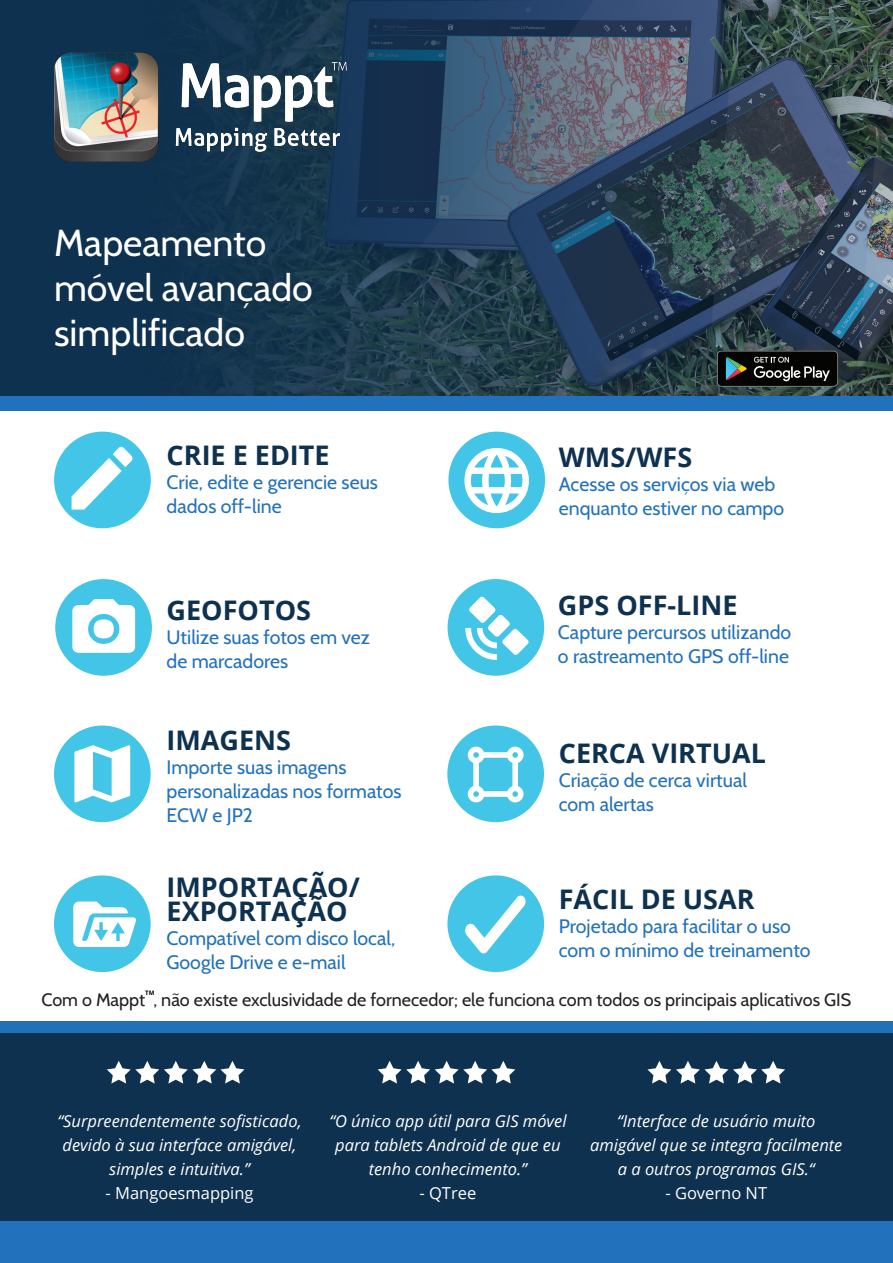
<style>
.page{position:relative;width:893px;height:1263px;background:#fff}
.page>*{position:absolute;margin:0;border:0;box-sizing:border-box;transform-origin:0 0}
.t1{font:37.5px "Cabin";color:#fff}
.t2{font:700 27px "Open Sans";color:#0e314f}
.t3{font:19.5px/24px "Cabin";color:#2171bc}
.t4{font:19.5px/24px "Cabin";color:#2172bc}
.t5{font:18px "Cabin";color:#231f20}
.t6{font:italic 16.5px/24px "Open Sans";color:#fff;text-align:center}
.t7{font:16.5px "Open Sans";color:#fff}
.t8{font:700 6.15px "Open Sans";color:#000}
</style>
<div class="page">
<svg style="left:0;top:0;width:893px;height:396px;background:#284257"></svg>
<img style="left:54px;top:53px;width:294px;height:108px">
<div style="left:0;top:396px;width:893px;height:14px;background:#2171bc"></div>
<div style="left:448px;top:579px;width:96px;height:97px;background:#42c5e6;border-radius:50%"></div>
<svg style="left:465px;top:597px;width:64px;height:63px"></svg>
<div style="left:54px;top:725px;width:97px;height:97px;background:#42c5e6;border-radius:50%"></div>
<svg style="left:74px;top:745px;width:56px;height:57px"></svg>
<div style="left:447px;top:725px;width:97px;height:97px;background:#42c5e6;border-radius:50%"></div>
<svg style="left:468px;top:746px;width:56px;height:56px"></svg>
<div style="left:447px;top:875px;width:97px;height:97px;background:#42c5e6;border-radius:50%"></div>
<svg style="left:465px;top:895px;width:61px;height:59px"></svg>
<div style="left:54px;top:432px;width:97px;height:96px;background:#42c5e6;border-radius:50%"></div>
<svg style="left:72px;top:447px;width:61px;height:62px"></svg>
<div style="left:55px;top:579px;width:97px;height:97px;background:#42c5e6;border-radius:50%"></div>
<div style="left:54px;top:875px;width:97px;height:97px;background:#42c5e6;border-radius:50%"></div>
<svg style="left:72px;top:599px;width:63px;height:54px"></svg>
<svg style="left:73px;top:901px;width:63px;height:46px"></svg>
<div style="left:0;top:1022px;width:893px;height:241px;background:#0e314f"></div>
<div style="left:0;top:1221px;width:893px;height:42px;background:#2171bc"></div>
<div style="left:0;top:1021px;width:893px;height:12px;background:#2171b8"></div>
<div style="left:448px;top:432px;width:97px;height:96px;background:#42c5e6;border-radius:50%"></div>
<svg style="left:464px;top:448px;width:65px;height:65px"></svg>
<svg style="left:107px;top:1061px;width:137px;height:22px"></svg>
<svg style="left:378px;top:1061px;width:137px;height:22px"></svg>
<svg style="left:647px;top:1061px;width:138px;height:22px"></svg>
<svg style="left:717px;top:351px;width:121px;height:36px;background:#292d2a"></svg>
<p class="t1" style="left:54px;top:220px;width:214px">Mapeamento</p>
<p class="t1" style="left:54px;top:265px;width:260px">móvel avançado</p>
<p class="t1" style="left:54px;top:310px;width:192px">simplificado</p>
<p class="t2" style="left:167px;top:436px;width:165px">CRIE E EDITE</p>
<p class="t3" style="left:167px;top:470px;width:213px">Crie, edite e gerencie seus dados off-line</p>
<p class="t2" style="left:167px;top:591px;width:146px">GEOFOTOS</p>
<p class="t3" style="left:167px;top:625px;width:205px">Utilize suas fotos em vez</p>
<p class="t3" style="left:167px;top:649px;width:123px">de marcadores</p>
<p class="t2" style="left:167px;top:721px;width:126px">IMAGENS</p>
<p class="t3" style="left:167px;top:755px;width:181px">Importe suas imagens</p>
<p class="t3" style="left:167px;top:779px;width:236px">personalizadas nos formatos<br>ECW e JP2</p>
<p class="t2" style="left:559px;top:438px;width:135px">WMS/WFS</p>
<p class="t4" style="left:559px;top:472px;width:227px">Acesse os serviços via web enquanto estiver no campo</p>
<p class="t2" style="left:558px;top:586px;width:181px">GPS OFF-LINE</p>
<p class="t3" style="left:558px;top:620px;width:235px">Capture percursos utilizando o rastreamento GPS off-line</p>
<p class="t2" style="left:559px;top:734px;width:209px">CERCA VIRTUAL</p>
<p class="t3" style="left:559px;top:768px;width:190px">Criação de cerca virtual</p>
<p class="t3" style="left:559px;top:792px;width:97px">com alertas</p>
<p class="t2" style="left:167px;top:868px;width:195px">IMPORTAÇÃO/</p>
<p class="t2" style="left:559px;top:880px;width:197px">FÁCIL DE USAR</p>
<p class="t3" style="left:559px;top:914px;width:233px">Projetado para facilitar o uso</p>
<p class="t3" style="left:559px;top:938px;width:253px">com o mínimo de treinamento</p>
<p class="t2" style="left:167px;top:892px;width:182px">EXPORTAÇÃO</p>
<p class="t3" style="left:167px;top:926px;width:230px">Compatível com disco local,<br>Google Drive e e-mail</p>
<p class="t5" style="left:42px;top:988px;width:811px">Com o Mappt , não existe exclusividade de fornecedor; ele funciona com todos os principais aplicativos GIS</p>
<p class="t8" style="left:145px;top:988px;width:11px">TM</p>
<p class="t6" style="left:57px;top:1109px;width:246px">“Surpreendentemente sofisticado, devido à sua interface amigável, simples e intuitiva.”</p>
<p class="t7" style="left:106px;top:1182px;width:150px">- Mangoesmapping</p>
<p class="t6" style="left:329px;top:1109px;width:239px">“O único app útil para GIS móvel para tablets Android de que eu tenho conhecimento.”</p>
<p class="t7" style="left:419px;top:1182px;width:58px">- QTree</p>
<p class="t6" style="left:590px;top:1109px;width:254px">“Interface de usuário muito amigável que se integra facilmente a a outros programas GIS.“</p>
<p class="t7" style="left:665px;top:1182px;width:103px">- Governo NT</p>
</div>
